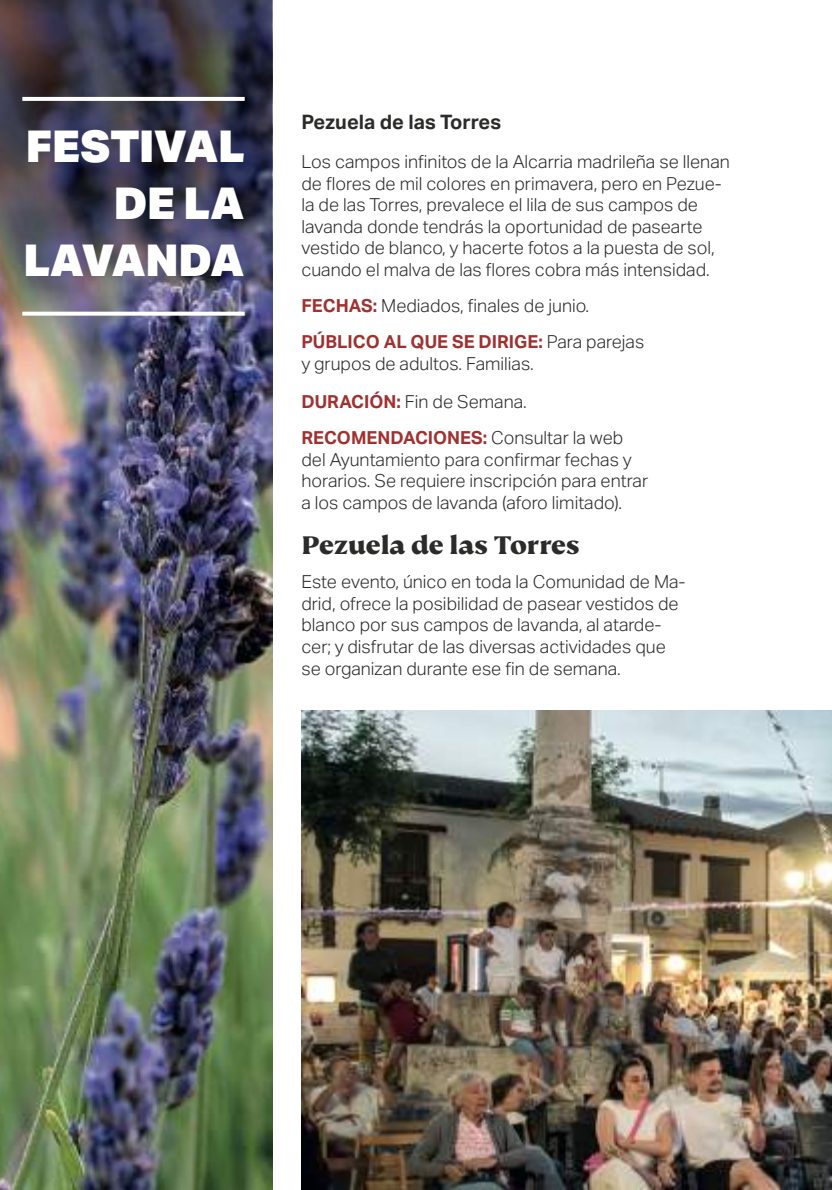
<style>
.page{position:relative;width:832px;height:1190px;background:#fff}
.page>*{position:absolute;margin:0;border:0;box-sizing:border-box;transform-origin:0 0}
.t1{font:900 44px/57px "Aktiv Grotesk";letter-spacing:-.015em;color:#fff;text-align:right}
.t2{font:800 28px "FS Kim";letter-spacing:-.01em;color:#2b2b2a}
.t3{font:700 20px "Aktiv Grotesk";color:#2b2b2a}
.t4{font:300 18px/21.6px "Aktiv Grotesk";color:#2b2b2a}
.s1{font-weight:700;color:#9f3231}
</style>
<div class="page">
<img style="left:784px;top:710px;width:47px;height:480px">
<img style="left:0;top:0;width:784px;height:1190px">
<h1 class="t1" style="left:23px;top:116px;width:223px">FESTIVAL<br>DE LA<br>LAVANDA</h1>
<p class="t3" style="left:301px;top:109px;width:201px">Pezuela de las Torres</p>
<p class="t4" style="left:301px;top:151px;width:429px">Los campos infinitos de la Alcarria madrileña se llenan de flores de mil colores en primavera, pero en Pezue&shy;la de las Torres, prevalece el lila de sus campos de lavanda donde tendrás la oportunidad de pasearte vestido de blanco, y hacerte fotos a la puesta de sol, cuando el malva de las flores cobra más intensidad.</p>
<p class="t4" style="left:301px;top:288px;width:344px;line-height:36px"><span class="s1">FECHAS:</span> Mediados, finales de junio.<br><span class="s1">PÚBLICO AL QUE SE DIRIGE:</span> Para parejas</p>
<p class="t4" style="left:301px;top:344px;width:233px;line-height:38.4px">y grupos de adultos. Familias.<br><span class="s1">DURACIÓN:</span> Fin de Semana.</p>
<p class="t4" style="left:301px;top:427px;width:348px"><span class="s1">RECOMENDACIONES:</span> Consultar la web del Ayuntamiento para confirmar fechas y horarios. Se requiere inscripción para entrar a los campos de lavanda (aforo limitado).</p>
<h2 class="t2" style="left:301px;top:529px;width:279px">Pezuela de las Torres</h2>
<p class="t4" style="left:301px;top:571px;width:385px">Este evento, único en toda la Comunidad de Ma&shy;drid, ofrece la posibilidad de pasear vestidos de blanco por sus campos de lavanda, al atarde&shy;cer; y disfrutar de las diversas actividades que se organizan durante ese fin de semana.</p>
</div>
